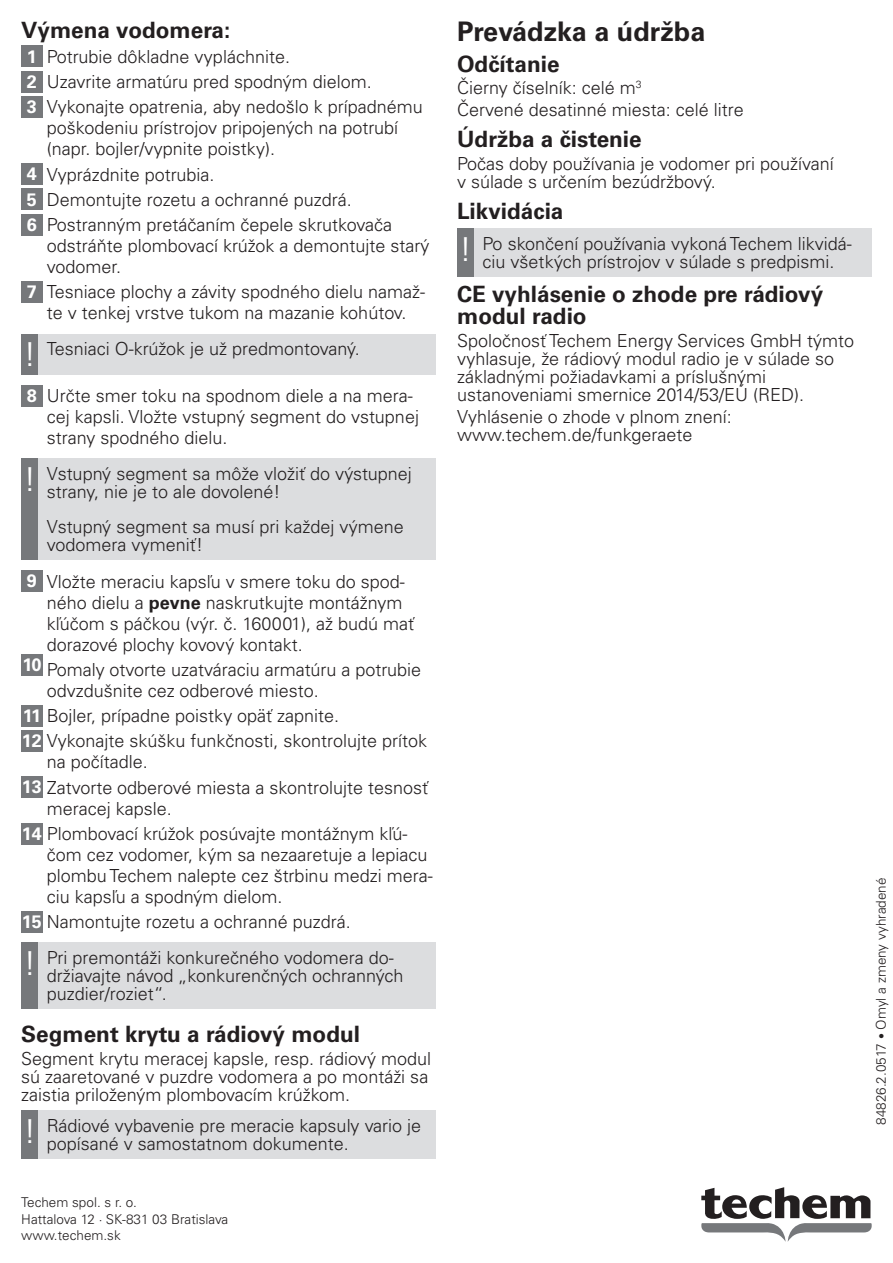
<style>
.page{position:relative;width:893px;height:1263px;background:#fff}
.page>*{position:absolute;margin:0;border:0;box-sizing:border-box;transform-origin:0 0}
.t1{font:300 33px "Univers LTCYR 45";color:#fff}
.Titel_2{font:700 27px "Univers LTCYR 65";color:#231f20}
.Titel_3{font:700 22.5px/22.5px "Univers LTCYR 65";color:#231f20}
.Liste_Nummer{font:300 18px/21px "Univers LTCYR 45";color:#231f20}
.Fließtext{font:300 18px/18px "Univers LTCYR 45";color:#231f20}
.Hinweis{font:300 18px/18px "Univers LTCYR 45";color:#231f20}
.t2{font:700 18px "Univers LTCYR 65";color:#fff}
.Seitenzeile{font:300 13.5px/16.2px "Univers LTCYR 45";color:#231f20}
.s1{font-family:"Univers LTCYR 65";font-weight:700}
.s2{font-family:"Univers LTCYR 65";font-weight:700;color:#fff}
.s3{font-size:12px}
</style>
<div class="page">
<svg style="left:701px;top:1187px;width:171px;height:55px"></svg>
<div style="left:21px;top:46px;width:22px;height:21px;background:#76787b"></div>
<div style="left:21px;top:71px;width:22px;height:21px;background:#76787b"></div>
<div style="left:21px;top:96px;width:22px;height:22px;background:#76787b"></div>
<div style="left:21px;top:164px;width:22px;height:21px;background:#76787b"></div>
<div style="left:21px;top:189px;width:22px;height:21px;background:#76787b"></div>
<div style="left:21px;top:214px;width:22px;height:21px;background:#76787b"></div>
<div style="left:21px;top:281px;width:22px;height:22px;background:#76787b"></div>
<div style="left:21px;top:334px;width:17px;height:41px;background:#76787b"></div>
<div style="left:38px;top:334px;width:398px;height:41px;background:#dcdddf"></div>
<div style="left:21px;top:385px;width:22px;height:22px;background:#76787b"></div>
<div style="left:21px;top:459px;width:17px;height:101px;background:#76787b"></div>
<div style="left:38px;top:459px;width:398px;height:101px;background:#dcdddf"></div>
<div style="left:21px;top:571px;width:22px;height:21px;background:#76787b"></div>
<div style="left:21px;top:655px;width:22px;height:21px;background:#76787b"></div>
<div style="left:21px;top:705px;width:22px;height:21px;background:#76787b"></div>
<div style="left:21px;top:730px;width:22px;height:22px;background:#76787b"></div>
<div style="left:21px;top:777px;width:22px;height:21px;background:#76787b"></div>
<div style="left:21px;top:823px;width:22px;height:21px;background:#76787b"></div>
<div style="left:21px;top:911px;width:22px;height:21px;background:#76787b"></div>
<div style="left:21px;top:943px;width:17px;height:66px;background:#76787b"></div>
<div style="left:38px;top:943px;width:398px;height:66px;background:#dcdddf"></div>
<div style="left:21px;top:1111px;width:17px;height:48px;background:#76787b"></div>
<div style="left:38px;top:1111px;width:398px;height:48px;background:#dcdddf"></div>
<div style="left:457px;top:229px;width:17px;height:48px;background:#76787b"></div>
<div style="left:474px;top:229px;width:398px;height:48px;background:#dcdddf"></div>
<p class="Titel_3" style="left:21px;top:17px;width:211px">Výmena vodomera:</p>
<p class="t2" style="left:27px;top:43px;width:12px">1</p>
<p class="Liste_Nummer" style="left:47px;top:45px;width:245px">Potrubie dôkladne vypláchnite.</p>
<p class="t2" style="left:27px;top:69px;width:12px">2</p>
<p class="Liste_Nummer" style="left:47px;top:71px;width:327px">Uzavrite armatúru pred spodným dielom.</p>
<p class="t2" style="left:27px;top:94px;width:12px">3</p>
<p class="Liste_Nummer" style="left:47px;top:96px;width:378px">Vykonajte opatrenia, aby nedošlo k prípadnému poškodeniu prístrojov pripojených na potrubí (napr. bojler/vypnite poistky).</p>
<p class="t2" style="left:27px;top:161px;width:12px">4</p>
<p class="Liste_Nummer" style="left:47px;top:163px;width:169px">Vyprázdnite potrubia.</p>
<p class="t2" style="left:27px;top:186px;width:12px">5</p>
<p class="Liste_Nummer" style="left:47px;top:188px;width:307px">Demontujte rozetu a ochranné puzdrá.</p>
<p class="t2" style="left:27px;top:212px;width:12px">6</p>
<p class="Liste_Nummer" style="left:47px;top:214px;width:384px">Postranným pretáčaním čepele skrutkovača odstráňte plombovací krúžok a demontujte starý vodomer.</p>
<p class="t2" style="left:27px;top:279px;width:12px">7</p>
<p class="Liste_Nummer" style="left:47px;top:281px;width:380px">Tesniace plochy a závity spodného dielu namaž&shy;te v tenkej vrstve tukom na mazanie kohútov.</p>
<p class="t1" style="left:23px;top:333px;width:14px">!</p>
<p class="Hinweis" style="left:47px;top:339px;width:315px">Tesniaci O-krúžok je už predmontovaný.</p>
<p class="t2" style="left:27px;top:383px;width:12px">8</p>
<p class="Liste_Nummer" style="left:47px;top:385px;width:374px">Určte smer toku na spodnom diele a na mera&shy;cej kapsli. Vložte vstupný segment do vstupnej strany spodného dielu.</p>
<p class="t1" style="left:23px;top:458px;width:14px">!</p>
<p class="Hinweis" style="left:47px;top:465px;width:367px">Vstupný segment sa môže vložiť do výstupnej strany, nie je to ale dovolené!</p>
<p class="Hinweis" style="left:47px;top:518px;width:358px">Vstupný segment sa musí pri každej výmene vodomera vymeniť!</p>
<p class="t2" style="left:27px;top:568px;width:12px">9</p>
<p class="Liste_Nummer" style="left:47px;top:570px;width:369px">Vložte meraciu kapsľu v smere toku do spod&shy;ného dielu a <span class="s1">pevne</span> naskrutkujte montážnym kľúčom s páčkou (výr. č. 160001), až budú mať dorazové plochy kovový kontakt.</p>
<p class="t2" style="left:22px;top:652px;width:20px">10</p>
<p class="Liste_Nummer" style="left:47px;top:659px;width:376px">Pomaly otvorte uzatváraciu armatúru a potrubie odvzdušnite cez odberové miesto.</p>
<p class="Fließtext" style="left:23px;top:706px;width:318px"><span class="s2">11</span> Bojler, prípadne poistky opäť zapnite.</p>
<p class="Fließtext" style="left:22px;top:732px;width:407px"><span class="s2">12</span> Vykonajte skúšku funkčnosti, skontrolujte prítok</p>
<p class="Liste_Nummer" style="left:47px;top:751px;width:103px">na počítadle.</p>
<p class="Fließtext" style="left:22px;top:778px;width:408px"><span class="s2">13</span> Zatvorte odberové miesta a skontrolujte tesnosť</p>
<p class="Liste_Nummer" style="left:47px;top:797px;width:127px">meracej kapsle.</p>
<p class="Fließtext" style="left:22px;top:824px;width:387px"><span class="s2">14</span> Plombovací krúžok posúvajte montážnym kľú-</p>
<p class="Liste_Nummer" style="left:47px;top:844px;width:387px">čom cez vodomer, kým sa nezaaretuje a lepiacu plombu Techem nalepte cez štrbinu medzi mera&shy;ciu kapsľu a spodným dielom.</p>
<p class="Fließtext" style="left:22px;top:912px;width:331px"><span class="s2">15</span> Namontujte rozetu a ochranné puzdrá.</p>
<p class="t1" style="left:23px;top:942px;width:14px">!</p>
<p class="Hinweis" style="left:47px;top:948px;width:358px">Pri premontáži konkurečného vodomera do&shy;držiavajte návod „konkurenčných ochranných puzdier/roziet“.</p>
<p class="Titel_3" style="left:21px;top:1022px;width:340px">Segment krytu a rádiový modul</p>
<p class="Fließtext" style="left:21px;top:1049px;width:412px">Segment krytu meracej kapsle, resp. rádiový modul sú zaaretované v puzdre vodomera a po montáži sa zaistia priloženým plombovacím krúžkom.</p>
<p class="t1" style="left:23px;top:1110px;width:14px">!</p>
<p class="Hinweis" style="left:47px;top:1116px;width:376px">Rádiové vybavenie pre meracie kapsuly vario je popísané v samostatnom dokumente.</p>
<p class="Seitenzeile" style="left:21px;top:1194px;width:209px">Techem spol. s r. o.<br>Hattalova 12 · SK-831 03 Bratislava www.techem.sk</p>
<p class="Titel_2" style="left:457px;top:12px;width:250px">Prevádzka a údržba</p>
<p class="Titel_3" style="left:457px;top:51px;width:104px">Odčítanie</p>
<p class="Fließtext" style="left:457px;top:78px;width:186px">Čierny číselník: celé m<sup>3</sup></p>
<p class="Fließtext" style="left:457px;top:100px;width:288px">Červené desatinné miesta: celé litre</p>
<p class="Titel_3" style="left:457px;top:127px;width:186px">Údržba a čistenie</p>
<p class="Fließtext" style="left:457px;top:154px;width:378px">Počas doby používania je vodomer pri používaní v súlade s určením bezúdržbový.</p>
<p class="Titel_3" style="left:457px;top:198px;width:108px">Likvidácia</p>
<p class="t1" style="left:459px;top:228px;width:14px">!</p>
<p class="Hinweis" style="left:483px;top:235px;width:371px">Po skončení používania vykoná Techem likvidá&shy;ciu všetkých prístrojov v súlade s predpismi.</p>
<p class="Titel_3" style="left:457px;top:282px;width:368px">CE vyhlásenie o zhode pre rádiový modul radio</p>
<p class="Fließtext" style="left:457px;top:331px;width:399px">Spoločnosť Techem Energy Services GmbH týmto vyhlasuje, že rádiový modul radio je v súlade so základnými požiadavkami a príslušnými ustanoveniami smernice 2014/53/EÚ (RED).</p>
<p class="Fließtext" style="left:457px;top:407px;width:276px">Vyhlásenie o zhode v plnom znení: www.techem.de/funkgeraete</p>
<p class="Seitenzeile" style="left:872px;top:1125px;width:249px;rotate:-90deg">84826.2.0517 <span class="s3">•</span> Omyl a zmeny vyhradené</p>
</div>
